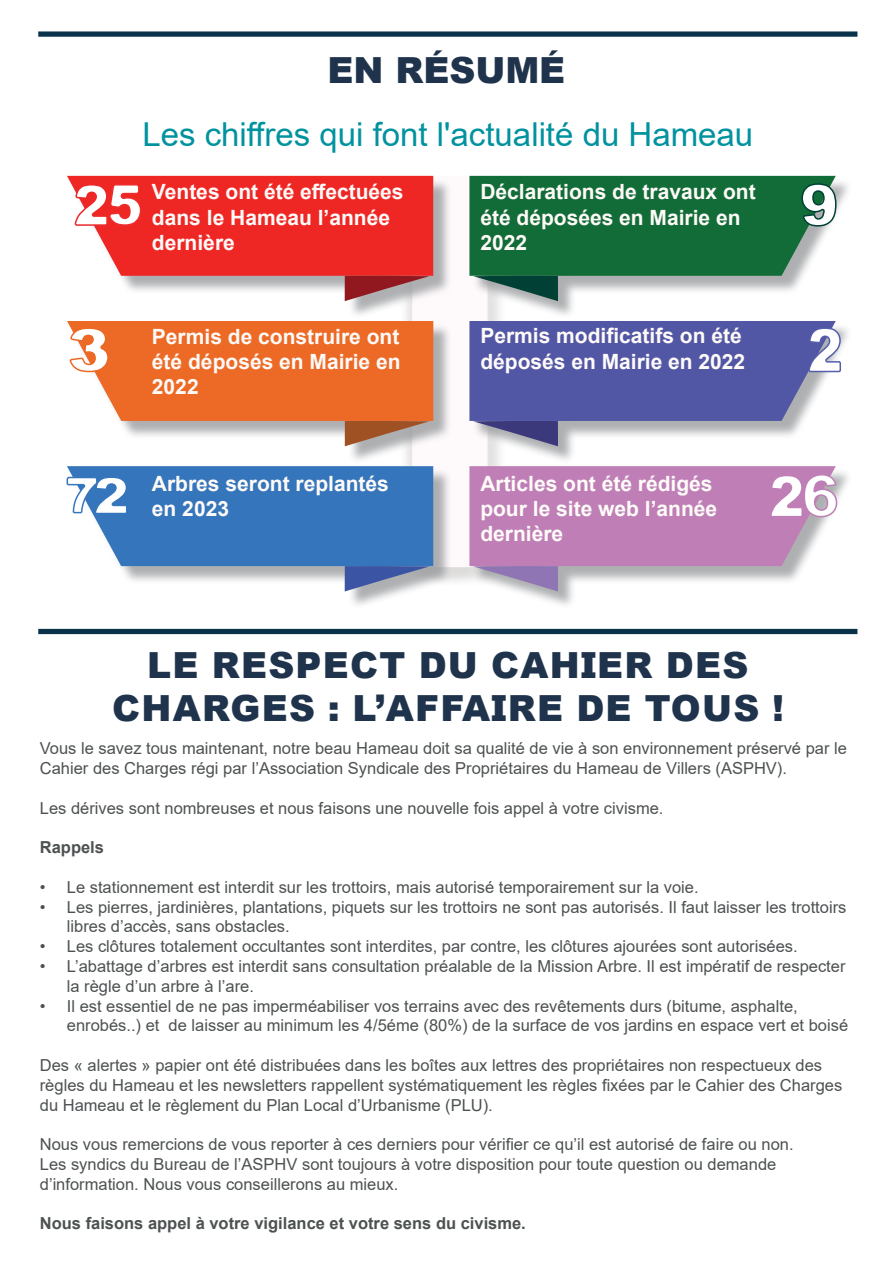
<style>
.page{position:relative;width:893px;height:1263px;background:#fff}
.page>*{position:absolute;margin:0;border:0;box-sizing:border-box;transform-origin:0 0}
.t1{font:900 36px/43.2px "Arial";letter-spacing:.035em;color:#1f344c;text-align:center}
.t2{font:900 36px "Arial";color:#1f344c}
.t3{font:33px "Arial";color:#00929f}
.t4{font:700 21px/25.2px "Arial";color:#fefaf8}
.t5{font:700 21px/25.2px "Arial";color:#fefbf9}
.t6{font:16.5px/19.8px "Arial";color:#4d5152}
.t7{font:700 16.5px "Arial";color:#4d5152}
</style>
<div class="page">
<div style="left:38px;top:31px;width:819px;height:6px;background:#0a3249"></div>
<div style="left:412px;top:176px;width:76px;height:391px;background:#fefafc;border-radius:18px"></div>
<div style="left:472px;top:178px;width:381px;height:141px;background:#939598;opacity:.75"></div>
<div style="left:70px;top:178px;width:382px;height:141px;background:#939598;opacity:.75"></div>
<svg style="left:67px;top:176px;width:366px;height:125px"></svg>
<div style="left:70px;top:323px;width:382px;height:141px;background:#939598;opacity:.75"></div>
<div style="left:472px;top:323px;width:381px;height:141px;background:#939598;opacity:.75"></div>
<div style="left:472px;top:468px;width:381px;height:141px;background:#939598;opacity:.75"></div>
<div style="left:70px;top:468px;width:382px;height:141px;background:#939598;opacity:.75"></div>
<svg style="left:469px;top:321px;width:373px;height:125px;background:#7579b3"></svg>
<svg style="left:469px;top:176px;width:368px;height:125px;background:#438761"></svg>
<div style="left:38px;top:629px;width:819px;height:5px;background:#0a3249"></div>
<svg style="left:67px;top:321px;width:366px;height:125px"></svg>
<svg style="left:66px;top:466px;width:367px;height:125px"></svg>
<svg style="left:469px;top:466px;width:369px;height:125px;background:#c698c1"></svg>
<p class="t2" style="left:327px;top:44px;width:239px">EN RÉSUMÉ</p>
<p class="t3" style="left:142px;top:111px;width:612px">Les chiffres qui font l'actualité du Hameau</p>
<p class="t4" style="left:152px;top:180px;width:253px">Ventes ont été effectuées dans le Hameau l’année dernière</p>
<p class="t4" style="left:480px;top:180px;width:277px">Déclarations de travaux ont été déposées en Mairie en<br>2022</p>
<p class="t4" style="left:152px;top:324px;width:250px;text-align:justify">Permis de construire ont été déposés en Mairie en 2022</p>
<p class="t4" style="left:480px;top:324px;width:266px">Permis modificatifs on été déposés en Mairie en 2022</p>
<p class="t4" style="left:152px;top:471px;width:238px">Arbres seront replantés en 2023</p>
<p class="t5" style="left:480px;top:471px;width:238px">Articles ont été rédigés pour le site web l’année dernière</p>
<p class="t1" style="left:112px;top:642px;width:673px">LE RESPECT DU CAHIER DES<br>CHARGES : L’AFFAIRE DE TOUS !</p>
<p class="t6" style="left:40px;top:738px;width:809px">Vous le savez tous maintenant, notre beau Hameau doit sa qualité de vie à son environnement préservé par le<br>Cahier des Charges régi par l’Association Syndicale des Propriétaires du Hameau de Villers (ASPHV).</p>
<p class="t6" style="left:40px;top:798px;width:625px">Les dérives sont nombreuses et nous faisons une nouvelle fois appel à votre civisme.</p>
<p class="t7" style="left:40px;top:836px;width:66px">Rappels</p>
<p class="t6" style="left:40px;top:877px;width:660px">• Le stationnement est interdit sur les trottoirs, mais autorisé temporairement sur la voie.</p>
<p class="t6" style="left:67px;top:897px;width:781px;text-indent:-27px">• Les pierres, jardinières, plantations, piquets sur les trottoirs ne sont pas autorisés. Il faut laisser les trottoirs libres d’accès, sans obstacles.</p>
<p class="t6" style="left:40px;top:936px;width:759px">• Les clôtures totalement occultantes sont interdites, par contre, les clôtures ajourées sont autorisées.</p>
<p class="t6" style="left:67px;top:956px;width:780px;text-indent:-27px">• L’abattage d’arbres est interdit sans consultation préalable de la Mission Arbre. Il est impératif de respecter la règle d’un arbre à l’are.</p>
<p class="t6" style="left:67px;top:996px;width:783px;text-indent:-27px">• Il est essentiel de ne pas imperméabiliser vos terrains avec des revêtements durs (bitume, asphalte, enrobés..) et de laisser au minimum les 4/5éme (80%) de la surface de vos jardins en espace vert et boisé</p>
<p class="t6" style="left:40px;top:1055px;width:804px">Des « alertes » papier ont été distribuées dans les boîtes aux lettres des propriétaires non respectueux des règles du Hameau et les newsletters rappellent systématiquement les règles fixées par le Cahier des Charges du Hameau et le règlement du Plan Local d’Urbanisme (PLU).</p>
<p class="t6" style="left:40px;top:1134px;width:755px">Nous vous remercions de vous reporter à ces derniers pour vérifier ce qu’il est autorisé de faire ou non.</p>
<p class="t6" style="left:40px;top:1154px;width:738px">Les syndics du Bureau de l’ASPHV sont toujours à votre disposition pour toute question ou demande</p>
<p class="t6" style="left:40px;top:1174px;width:360px">d’information. Nous vous conseillerons au mieux.</p>
<p class="t7" style="left:40px;top:1212px;width:488px">Nous faisons appel à votre vigilance et votre sens du civisme.</p>
</div>
